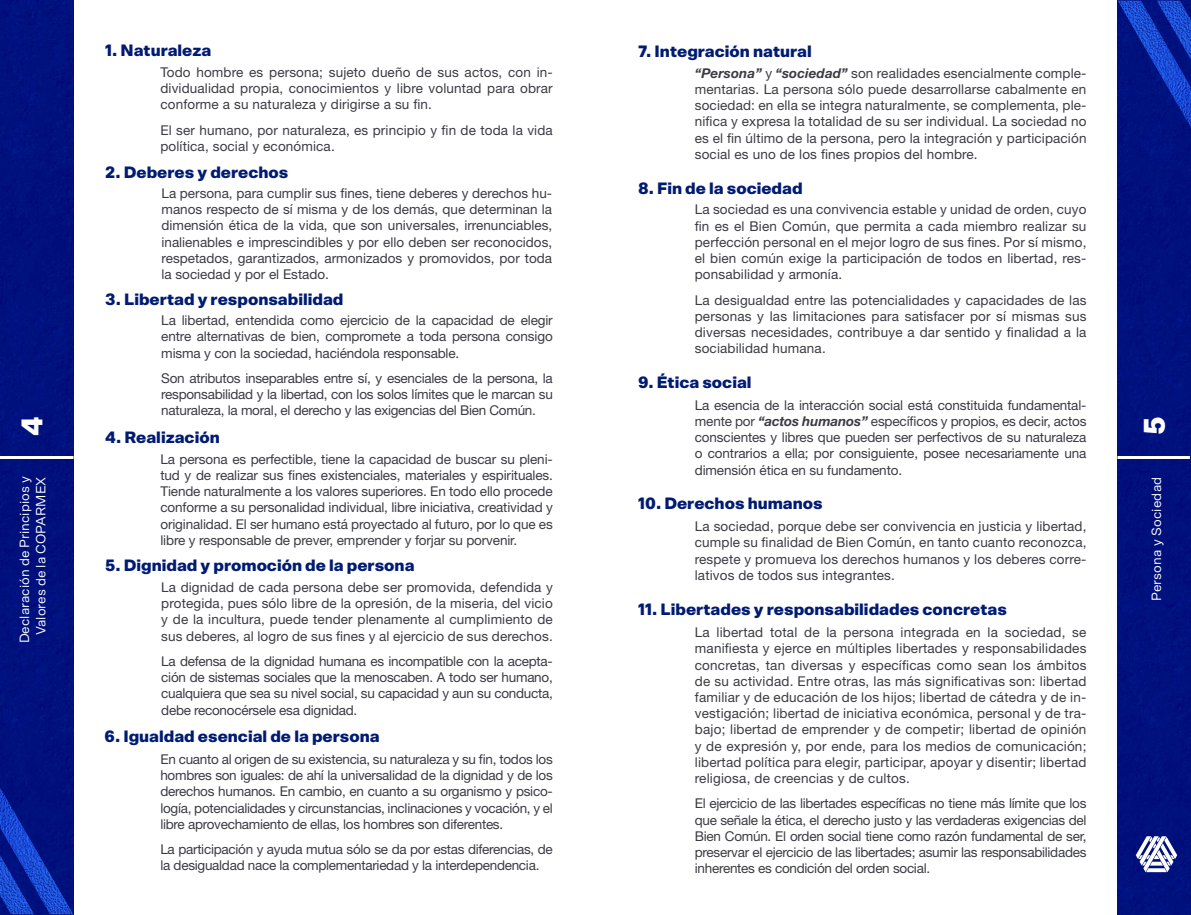
<style>
.page{position:relative;width:1191px;height:915px;background:#fff}
.page>*{position:absolute;margin:0;border:0;box-sizing:border-box;transform-origin:0 0}
.t1{font:900 30px "Scto Grotesk A";color:#fff}
.t2{font:900 16.5px "Scto Grotesk A";color:#001b72}
.t3{font:13.5px/16.2px "Helvetica Neue LT Std";letter-spacing:-.01em;color:#3b3c43;text-align:justify}
.t4{font:13.5px/16.2px "Helvetica Neue LT Std";letter-spacing:.01em;color:#3b3c43}
.t5{font:13.5px/16.2px "Scto Grotesk A";color:#fff;text-align:center}
.s1{font-weight:700;font-style:italic}
</style>
<div class="page">
<div style="left:1117px;top:0;width:74px;height:914px;background:#00107d"></div>
<div style="left:0;top:0;width:73px;height:747px;background:#00107d"></div>
<hr style="left:0;top:456px;width:73px;height:3px;background:#fff">
<hr style="left:1117px;top:456px;width:72px;height:3px;background:#fff">
<svg style="left:1135px;top:836px;width:42px;height:35px"></svg>
<img style="left:0;top:747px;width:73px;height:167px">
<img style="left:0;top:814px;width:34px;height:100px">
<img style="left:1117px;top:1px;width:74px;height:167px">
<img style="left:1156px;top:1px;width:35px;height:99px">
<p class="t2" style="left:105px;top:40px;width:108px">1. Naturaleza</p>
<p class="t2" style="left:638px;top:41px;width:175px">7. Integración natural</p>
<p class="t3" style="left:160px;top:64px;width:394px">Todo hombre es persona; sujeto dueño de sus actos, con in&shy;dividualidad propia, conocimientos y libre voluntad para obrar conforme a su naturaleza y dirigirse a su fin.</p>
<p class="t4" style="left:160px;top:121px;width:394px">El ser humano, por naturaleza, es principio y fin de toda la vida política, social y económica.</p>
<p class="t3" style="left:695px;top:65px;width:393px"><span class="s1">“Persona”</span> y <span class="s1">“sociedad”</span> son realidades esencialmente comple&shy;mentarias. La persona sólo puede desarrollarse cabalmente en sociedad: en ella se integra naturalmente, se complementa, ple&shy;nifica y expresa la totalidad de su ser individual. La sociedad no es el fin último de la persona, pero la integración y participación social es uno de los fines propios del hombre.</p>
<p class="t2" style="left:638px;top:177px;width:166px">8. Fin de la sociedad</p>
<p class="t2" style="left:105px;top:162px;width:185px">2. Deberes y derechos</p>
<p class="t3" style="left:161px;top:185px;width:392px">La persona, para cumplir sus fines, tiene deberes y derechos hu&shy;manos respecto de sí misma y de los demás, que determinan la dimensión ética de la vida, que son universales, irrenunciables, inalienables e imprescindibles y por ello deben ser reconocidos, respetados, garantizados, armonizados y promovidos, por toda la sociedad y por el Estado.</p>
<p class="t3" style="left:695px;top:201px;width:393px">La sociedad es una convivencia estable y unidad de orden, cuyo fin es el Bien Común, que permita a cada miembro realizar su perfección personal en el mejor logro de sus fines. Por sí mismo, el bien común exige la participación de todos en libertad, res&shy;ponsabilidad y armonía.</p>
<p class="t3" style="left:695px;top:291px;width:393px">La desigualdad entre las potencialidades y capacidades de las personas y las limitaciones para satisfacer por sí mismas sus diversas necesidades, contribuye a dar sentido y finalidad a la sociabilidad humana.</p>
<p class="t2" style="left:105px;top:289px;width:240px">3. Libertad y responsabilidad</p>
<p class="t3" style="left:161px;top:312px;width:393px">La libertad, entendida como ejercicio de la capacidad de elegir entre alternativas de bien, compromete a toda persona consigo misma y con la sociedad, haciéndola responsable.</p>
<p class="t3" style="left:161px;top:369px;width:393px">Son atributos inseparables entre sí, y esenciales de la persona, la responsabilidad y la libertad, con los solos límites que le marcan su naturaleza, la moral, el derecho y las exigencias del Bien Común.</p>
<p class="t2" style="left:638px;top:371px;width:115px">9. Ética social</p>
<p class="t3" style="left:695px;top:396px;width:393px">La esencia de la interacción social está constituida fundamental&shy;mente por <span class="s1">“actos humanos’’</span> específicos y propios, es decir, actos conscientes y libres que pueden ser perfectivos de su naturaleza o contrarios a ella; por consiguiente, posee necesariamente una dimensión ética en su fundamento.</p>
<h1 class="t1" style="left:13px;top:435px;width:21px;rotate:-90deg">4</h1>
<h1 class="t1" style="left:1136px;top:434px;width:20px;rotate:-90deg">5</h1>
<p class="t2" style="left:105px;top:426px;width:116px">4. Realización</p>
<p class="t3" style="left:160px;top:450px;width:394px">La persona es perfectible, tiene la capacidad de buscar su pleni&shy;tud y de realizar sus fines existenciales, materiales y espirituales.<br>Tiende naturalmente a los valores superiores. En todo ello procede conforme a su personalidad individual, libre iniciativa, creatividad y originalidad. El ser humano está proyectado al futuro, por lo que es libre y responsable de prever, emprender y forjar su porvenir.</p>
<p class="t5" style="left:16px;top:643px;width:168px;rotate:-90deg">Declaración de Principios y<br>Valores de la COPARMEX</p>
<p class="t5" style="left:1148px;top:601px;width:126px;rotate:-90deg">Persona y Sociedad</p>
<p class="t2" style="left:638px;top:493px;width:186px">10. Derechos humanos</p>
<p class="t3" style="left:695px;top:518px;width:393px">La sociedad, porque debe ser convivencia en justicia y libertad, cumple su finalidad de Bien Común, en tanto cuanto reconozca, respete y promueva los derechos humanos y los deberes corre&shy;lativos de todos sus integrantes.</p>
<p class="t2" style="left:105px;top:555px;width:311px">5. Dignidad y promoción de la persona</p>
<p class="t3" style="left:161px;top:578px;width:393px">La dignidad de cada persona debe ser promovida, defendida y protegida, pues sólo libre de la opresión, de la miseria, del vicio y de la incultura, puede tender plenamente al cumplimiento de sus deberes, al logro de sus fines y al ejercicio de sus derechos.</p>
<p class="t3" style="left:161px;top:652px;width:393px">La defensa de la dignidad humana es incompatible con la acepta&shy;ción de sistemas sociales que la menoscaben. A todo ser humano, cualquiera que sea su nivel social, su capacidad y aun su conducta, debe reconocérsele esa dignidad.</p>
<p class="t2" style="left:638px;top:599px;width:370px">11. Libertades y responsabilidades concretas</p>
<p class="t3" style="left:695px;top:624px;width:393px">La libertad total de la persona integrada en la sociedad, se manifiesta y ejerce en múltiples libertades y responsabilidades concretas, tan diversas y específicas como sean los ámbitos de su actividad. Entre otras, las más significativas son: libertad familiar y de educación de los hijos; libertad de cátedra y de in&shy;vestigación; libertad de iniciativa económica, personal y de tra&shy;bajo; libertad de emprender y de competir; libertad de opinión y de expresión y, por ende, para los medios de comunicación; libertad política para elegir, participar, apoyar y disentir; libertad religiosa, de creencias y de cultos.</p>
<p class="t3" style="left:695px;top:795px;width:393px">El ejercicio de las libertades específicas no tiene más límite que los que señale la ética, el derecho justo y las verdaderas exigencias del Bien Común. El orden social tiene como razón fundamental de ser, preservar el ejercicio de las libertades; asumir las responsabilidades inherentes es condición del orden social.</p>
<p class="t2" style="left:104px;top:725px;width:277px">6. Igualdad esencial de la persona</p>
<p class="t3" style="left:160px;top:750px;width:394px">En cuanto al origen de su existencia, su naturaleza y su fin, todos los hombres son iguales: de ahí la universalidad de la dignidad y de los derechos humanos. En cambio, en cuanto a su organismo y psico&shy;logía, potencialidades y circunstancias, inclinaciones y vocación, y el libre aprovechamiento de ellas, los hombres son diferentes.</p>
<p class="t3" style="left:160px;top:840px;width:394px">La participación y ayuda mutua sólo se da por estas diferencias, de la desigualdad nace la complementariedad y la interdependencia.</p>
</div>
